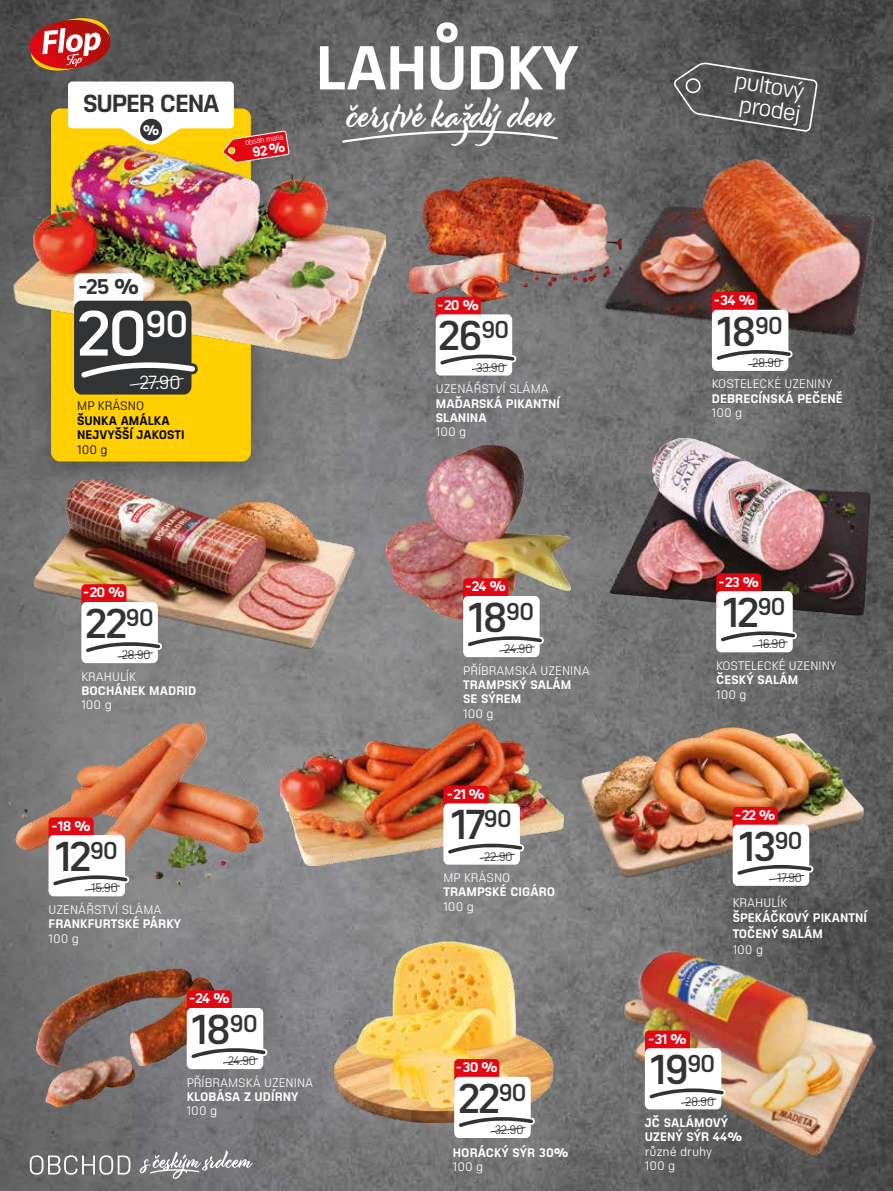
<style>
.page{position:relative;width:893px;height:1191px;background:#fff}
.page>*{position:absolute;margin:0;border:0;box-sizing:border-box;transform-origin:0 0}
.t1{font:600 62.1px "Sizmo Pro";color:#fff}
.t2{font:700 60px "Sizmo Pro";letter-spacing:-.02em;color:#fff}
.t3{font:42px "Modish";color:#fff}
.t4{font:600 40.5px "Sizmo Pro";letter-spacing:-.05em;color:#323334}
.t5{font:700 24px "Sizmo Pro";letter-spacing:-.05em;color:#323334}
.t6{font:22.8px "Sizmo Pro";color:#fff}
.t7{font:700 20.7px "Sizmo Pro";color:#313334}
.t8{font:18.45px "Sizmo Pro";color:#fff}
.t9{font:700 13.5px "Sizmo Pro";letter-spacing:-.05em;color:#fff}
.t10{font:700 12px/14.4px "Sizmo Pro";letter-spacing:.005em;color:#fff}
.t11{font:12px/14.4px "Sizmo Pro";letter-spacing:.005em;color:#fff}
.t12{font:12px "Sizmo Pro";letter-spacing:-.04em;color:#323334}
.t13{font:700 12px/14.4px "Sizmo Pro";letter-spacing:.005em;color:#000}
.t14{font:12px "Sizmo Pro";letter-spacing:.005em;color:#000}
.t15{font:7.5px "Sizmo Pro";color:#fff}
</style>
<div class="page">
<img style="left:0;top:0;width:893px;height:1191px">
<svg style="left:341px;top:121px;width:218px;height:23px;background:#7c7c7c"></svg>
<svg style="left:30px;top:1155px;width:100px;height:19px"></svg>
<svg style="left:140px;top:1150px;width:113px;height:28px;background:#8f8e92"></svg>
<svg style="left:29px;top:15px;width:83px;height:59px;background:#ab5249"></svg>
<div style="left:31px;top:92px;width:248px;height:401px;background:#000;opacity:.3"></div>
<div style="left:52px;top:109px;width:198px;height:352px;background:#ffcf00;border-radius:9px"></div>
<svg style="left:672px;top:61px;width:147px;height:72px;background:#5c5c5c"></svg>
<div style="left:68px;top:81px;width:166px;height:47px;background:#fff;border-radius:4px"></div>
<svg style="left:112px;top:121px;width:78px;height:23px"></svg>
<div style="left:140px;top:119px;width:22px;height:22px;background:#323335;border-radius:50%"></div>
<img style="left:407px;top:176px;width:197px;height:126px">
<div style="left:436px;top:297px;width:45px;height:38px;background:#e30613;border-radius:4px"></div>
<svg style="left:436px;top:314px;width:81px;height:61px"></svg>
<img style="left:12px;top:144px;width:374px;height:214px">
<div style="left:74px;top:273px;width:69px;height:60px;background:#fff;border-radius:7px"></div>
<svg style="left:74px;top:301px;width:124px;height:93px;background:#464640"></svg>
<img style="left:604px;top:153px;width:274px;height:209px">
<div style="left:712px;top:292px;width:45px;height:39px;background:#e30613;border-radius:4px"></div>
<svg style="left:712px;top:310px;width:81px;height:61px"></svg>
<img style="left:32px;top:461px;width:323px;height:193px">
<div style="left:81px;top:584px;width:45px;height:39px;background:#e30613;border-radius:4px"></div>
<svg style="left:81px;top:602px;width:81px;height:61px"></svg>
<img style="left:384px;top:444px;width:189px;height:176px">
<div style="left:463px;top:578px;width:45px;height:39px;background:#e30613;border-radius:4px"></div>
<svg style="left:463px;top:596px;width:81px;height:61px"></svg>
<img style="left:610px;top:437px;width:261px;height:178px">
<div style="left:716px;top:573px;width:45px;height:39px;background:#e30613;border-radius:4px"></div>
<svg style="left:716px;top:591px;width:81px;height:61px"></svg>
<img style="left:77px;top:722px;width:122px;height:52px">
<div style="left:49px;top:817px;width:45px;height:39px;background:#e30613;border-radius:4px"></div>
<svg style="left:49px;top:835px;width:81px;height:61px"></svg>
<img style="left:581px;top:727px;width:284px;height:151px">
<img style="left:281px;top:722px;width:282px;height:143px">
<img style="left:35px;top:968px;width:180px;height:101px">
<div style="left:187px;top:990px;width:45px;height:39px;background:#e30613;border-radius:4px"></div>
<svg style="left:187px;top:1008px;width:81px;height:61px"></svg>
<img style="left:317px;top:941px;width:253px;height:181px">
<div style="left:454px;top:1059px;width:45px;height:38px;background:#e30613;border-radius:4px"></div>
<svg style="left:454px;top:1076px;width:81px;height:62px"></svg>
<img style="left:600px;top:887px;width:293px;height:304px">
<div style="left:645px;top:1030px;width:45px;height:39px;background:#e30613;border-radius:4px"></div>
<svg style="left:645px;top:1048px;width:81px;height:61px"></svg>
<div style="left:733px;top:807px;width:45px;height:38px;background:#e30613;border-radius:4px"></div>
<svg style="left:733px;top:824px;width:81px;height:62px"></svg>
<div style="left:443px;top:785px;width:45px;height:39px;background:#e30613;border-radius:4px"></div>
<svg style="left:443px;top:803px;width:81px;height:61px"></svg>
<svg style="left:222px;top:131px;width:68px;height:32px"></svg>
<h2 class="t2" style="left:315px;top:15px;width:265px">LAHŮDKY</h2>
<h3 class="t3" style="left:347px;top:87px;width:208px">čerstvé každý den</h3>
<h3 class="t6" style="left:737px;top:63px;width:72px;rotate:9deg">pultový</h3>
<h3 class="t5" style="left:83px;top:82px;width:138px">SUPER CENA</h3>
<h3 class="t6" style="left:742px;top:87px;width:64px;rotate:9deg">prodej</h3>
<p class="t9" style="left:143px;top:118px;width:18px">%</p>
<p class="t15" style="left:244px;top:137px;width:41px;rotate:-9deg">obsah masa</p>
<h3 class="t7" style="left:77px;top:268px;width:64px">-25 %</h3>
<h1 class="t1" style="left:77px;top:281px;width:113px">20<sup>90</sup></h1>
<h3 class="t8" style="left:139px;top:367px;width:43px">27.90</h3>
<p class="t14" style="left:77px;top:397px;width:68px">MP KRÁSNO</p>
<p class="t13" style="left:77px;top:412px;width:109px">ŠUNKA AMÁLKA<br>NEJVYŠŠÍ JAKOSTI</p>
<p class="t14" style="left:77px;top:440px;width:32px">100 g</p>
<p class="t9" style="left:82px;top:580px;width:44px">-20 %</p>
<h3 class="t4" style="left:85px;top:589px;width:70px">22<sup>90</sup></h3>
<p class="t12" style="left:122px;top:645px;width:31px">28.90</p>
<p class="t11" style="left:81px;top:668px;width:56px">KRAHULÍK</p>
<p class="t10" style="left:81px;top:682px;width:116px">BOCHÁNEK MADRID</p>
<p class="t11" style="left:81px;top:696px;width:32px">100 g</p>
<p class="t9" style="left:51px;top:814px;width:42px">-18 %</p>
<h3 class="t4" style="left:55px;top:822px;width:64px">12<sup>90</sup></h3>
<p class="t12" style="left:91px;top:878px;width:29px">15.90</p>
<p class="t11" style="left:49px;top:901px;width:114px">UZENÁŘSTVÍ SLÁMA</p>
<p class="t10" style="left:49px;top:915px;width:134px">FRANKFURTSKÉ PÁRKY</p>
<p class="t11" style="left:49px;top:930px;width:32px">100 g</p>
<p class="t9" style="left:188px;top:986px;width:43px">-24 %</p>
<h3 class="t4" style="left:192px;top:995px;width:68px">18<sup>90</sup></h3>
<p class="t12" style="left:228px;top:1051px;width:30px">24.90</p>
<p class="t11" style="left:187px;top:1074px;width:128px">PŘÍBRAMSKÁ UZENINA</p>
<p class="t10" style="left:187px;top:1087px;width:113px">KLOBÁSA Z UDÍRNY</p>
<p class="t11" style="left:187px;top:1102px;width:32px">100 g</p>
<p class="t9" style="left:437px;top:293px;width:44px">-20 %</p>
<h3 class="t4" style="left:438px;top:302px;width:73px">26<sup>90</sup></h3>
<p class="t12" style="left:476px;top:358px;width:31px">33.90</p>
<p class="t11" style="left:436px;top:380px;width:114px">UZENÁŘSTVÍ SLÁMA</p>
<p class="t10" style="left:436px;top:394px;width:126px">MAĎARSKÁ PIKANTNÍ<br>SLANINA</p>
<p class="t11" style="left:436px;top:424px;width:32px">100 g</p>
<p class="t9" style="left:464px;top:575px;width:43px">-24 %</p>
<h3 class="t4" style="left:468px;top:583px;width:68px">18<sup>90</sup></h3>
<p class="t12" style="left:504px;top:639px;width:30px">24.90</p>
<p class="t11" style="left:463px;top:662px;width:128px">PŘÍBRAMSKÁ UZENINA</p>
<p class="t10" style="left:463px;top:676px;width:110px">TRAMPSKÝ SALÁM<br>SE SÝREM</p>
<p class="t11" style="left:463px;top:705px;width:32px">100 g</p>
<p class="t9" style="left:446px;top:782px;width:41px">-21 %</p>
<h3 class="t4" style="left:451px;top:790px;width:62px">17<sup>90</sup></h3>
<p class="t12" style="left:484px;top:847px;width:30px">22.90</p>
<p class="t11" style="left:443px;top:869px;width:68px">MP KRÁSNO</p>
<p class="t10" style="left:443px;top:883px;width:113px">TRAMPSKÉ CIGÁRO</p>
<p class="t11" style="left:443px;top:898px;width:32px">100 g</p>
<p class="t9" style="left:455px;top:1055px;width:44px">-30 %</p>
<h3 class="t4" style="left:458px;top:1064px;width:70px">22<sup>90</sup></h3>
<p class="t12" style="left:495px;top:1120px;width:31px">32.90</p>
<p class="t10" style="left:453px;top:1143px;width:117px">HORÁCKÝ SÝR 30%</p>
<p class="t11" style="left:453px;top:1158px;width:32px">100 g</p>
<p class="t9" style="left:713px;top:288px;width:44px">-34 %</p>
<h3 class="t4" style="left:717px;top:297px;width:68px">18<sup>90</sup></h3>
<p class="t12" style="left:752px;top:353px;width:31px">28.90</p>
<p class="t11" style="left:712px;top:376px;width:122px">KOSTELECKÉ UZENINY</p>
<p class="t10" style="left:712px;top:389px;width:132px">DEBRECÍNSKÁ PEČENĚ</p>
<p class="t11" style="left:712px;top:404px;width:32px">100 g</p>
<p class="t9" style="left:718px;top:570px;width:43px">-23 %</p>
<h3 class="t4" style="left:723px;top:578px;width:64px">12<sup>90</sup></h3>
<p class="t12" style="left:759px;top:635px;width:28px">16.90</p>
<p class="t11" style="left:716px;top:657px;width:122px">KOSTELECKÉ UZENINY</p>
<p class="t10" style="left:716px;top:671px;width:84px">ČESKÝ SALÁM</p>
<p class="t11" style="left:716px;top:686px;width:32px">100 g</p>
<p class="t9" style="left:734px;top:803px;width:43px">-22 %</p>
<h3 class="t4" style="left:739px;top:812px;width:65px">13<sup>90</sup></h3>
<p class="t12" style="left:777px;top:868px;width:27px">17.90</p>
<p class="t11" style="left:733px;top:894px;width:56px">KRAHULÍK</p>
<p class="t10" style="left:733px;top:907px;width:136px;line-height:16.2px">ŠPEKÁČKOVÝ PIKANTNÍ<br>TOČENÝ SALÁM</p>
<p class="t11" style="left:733px;top:941px;width:32px">100 g</p>
<p class="t9" style="left:647px;top:1027px;width:41px">-31 %</p>
<h3 class="t4" style="left:651px;top:1035px;width:67px">19<sup>90</sup></h3>
<p class="t12" style="left:685px;top:1091px;width:31px">28.90</p>
<p class="t10" style="left:645px;top:1113px;width:99px">JČ SALÁMOVÝ<br>UZENÝ SÝR 44%</p>
<p class="t11" style="left:645px;top:1143px;width:69px">různé druhy<br>100 g</p>
</div>
